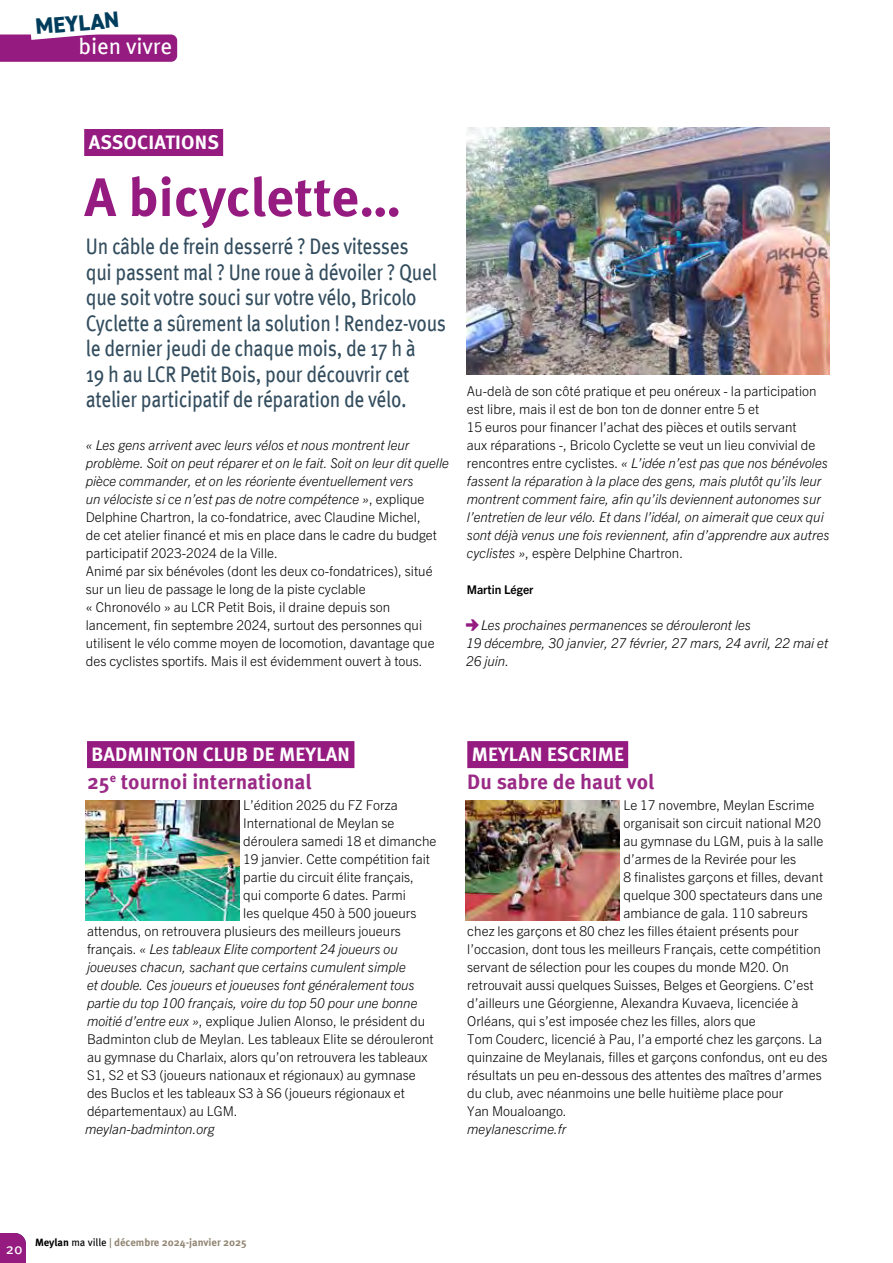
<style>
.page{position:relative;width:893px;height:1263px;background:#fff}
.page>*{position:absolute;margin:0;border:0;box-sizing:border-box;transform-origin:0 0}
.t1{font:700 54px "Meta Pro";color:#951b81}
.t2{font:22.5px/25.5px "Meta Pro";letter-spacing:-.015em;color:#334d5e;scale:.85 1}
.t3{font:22.5px "Meta Pro";letter-spacing:-.01em;color:#fff}
.t4{font:800 22.5px "DIN2014";color:#003d5c}
.t5{font:700 21px "Meta Pro";color:#9a2a86}
.t6{font:700 19.5px "Meta Pro";letter-spacing:.01em;color:#fff}
.t7{font:15px "Meta Pro";color:#fff}
.t8{font:300 13.5px/18px "Trade Gothic Next LT Pro";color:#000}
.t9{font:italic 300 13.5px/18px "Trade Gothic Next LT Pro";color:#000}
.t10{font:700 12px "Trade Gothic Next LT Pro";color:#000}
.t11{font:700 10.65px "Meta Pro";color:#928674}
.s1{font-style:italic}
.s2{font-style:normal}
.s3{font-family:"Pointers";font-weight:400;font-style:normal;font-size:16.5px;color:#951b81}
.s4{color:#000}
.s5{font-weight:400;color:#000}
.s6{font-weight:400;color:#807460}
</style>
<div class="page">
<svg style="left:0;top:1233px;width:26px;height:30px"></svg>
<svg style="left:0;top:34px;width:177px;height:28px;background:#9b2988"></svg>
<div style="left:84px;top:129px;width:139px;height:27px;background:#951b81"></div>
<img style="left:466px;top:128px;width:363px;height:246px">
<div style="left:87px;top:741px;width:267px;height:27px;background:#951b81"></div>
<img style="left:85px;top:800px;width:154px;height:120px">
<div style="left:467px;top:741px;width:161px;height:27px;background:#951b81"></div>
<img style="left:465px;top:800px;width:154px;height:120px">
<h2 class="t4" style="left:34px;top:12px;width:85px;rotate:-5deg">MEYLAN</h2>
<h2 class="t3" style="left:79px;top:29px;width:95px">bien vivre</h2>
<h3 class="t6" style="left:89px;top:126px;width:132px">ASSOCIATIONS</h3>
<h1 class="t1" style="left:84px;top:155px;width:319px">A bicyclette…</h1>
<p class="t2" style="left:86px;top:232px;width:425px">Un câble de frein desserré ? Des vitesses<br>qui passent mal ? Une roue à dévoiler ? Quel que soit votre souci sur votre vélo, Bricolo Cyclette a sûrement la solution ! Rendez-vous le dernier jeudi de chaque mois, de 17 h à<br>19 h au LCR Petit Bois, pour découvrir cet atelier participatif de réparation de vélo.</p>
<p class="t8" style="left:86px;top:435px;width:364px"><span class="s1">« Les gens arrivent avec leurs vélos et nous montrent leur problème. Soit on peut réparer et on le fait. Soit on leur dit quelle pièce commander, et on les réoriente éventuellement vers<br>un vélociste si ce n’est pas de notre compétence »</span>, explique Delphine Chartron, la co-fondatrice, avec Claudine Michel,<br>de cet atelier financé et mis en place dans le cadre du budget participatif 2023-2024 de la Ville.<br>Animé par six bénévoles (dont les deux co-fondatrices), situé sur un lieu de passage le long de la piste cyclable<br>« Chronovélo » au LCR Petit Bois, il draine depuis son lancement, fin septembre 2024, surtout des personnes qui utilisent le vélo comme moyen de locomotion, davantage que des cyclistes sportifs. Mais il est évidemment ouvert à tous.</p>
<p class="t9" style="left:467px;top:381px;width:364px"><span class="s2">Au-delà de son côté pratique et peu onéreux - la participation est libre, mais il est de bon ton de donner entre 5 et<br>15 euros pour financer l’achat des pièces et outils servant<br>aux réparations -, Bricolo Cyclette se veut un lieu convivial de rencontres entre cyclistes.</span> « L’idée n’est pas que nos bénévoles fassent la réparation à la place des gens, mais plutôt qu’ils leur montrent comment faire, afin qu’ils deviennent autonomes sur l’entretien de leur vélo. Et dans l’idéal, on aimerait que ceux qui sont déjà venus une fois reviennent, afin d’apprendre aux autres cyclistes »<span class="s2">, espère Delphine Chartron.</span></p>
<p class="t10" style="left:467px;top:581px;width:68px">Martin Léger</p>
<p class="t9" style="left:466px;top:615px;width:364px"><span class="s3">2</span>Les prochaines permanences se dérouleront les<br>19 décembre, 30 janvier, 27 février, 27 mars, 24 avril, 22 mai et<br>26 juin.</p>
<h3 class="t6" style="left:92px;top:738px;width:260px">BADMINTON CLUB DE MEYLAN</h3>
<h3 class="t5" style="left:87px;top:765px;width:226px">25<sup>e</sup> tournoi international</h3>
<p class="t8" style="left:243px;top:795px;width:156px">L’édition 2025 du FZ Forza</p>
<p class="t8" style="left:243px;top:813px;width:153px">International de Meylan se</p>
<p class="t8" style="left:243px;top:831px;width:195px">déroulera samedi 18 et dimanche</p>
<p class="t8" style="left:243px;top:849px;width:188px">19 janvier. Cette compétition fait</p>
<p class="t8" style="left:243px;top:867px;width:172px">partie du circuit élite français,</p>
<p class="t8" style="left:243px;top:885px;width:164px">qui comporte 6 dates. Parmi</p>
<p class="t8" style="left:243px;top:903px;width:175px">les quelque 450 à 500 joueurs</p>
<p class="t8" style="left:87px;top:921px;width:315px">attendus, on retrouvera plusieurs des meilleurs joueurs</p>
<p class="t9" style="left:87px;top:939px;width:312px"><span class="s2">français.</span> « Les tableaux Elite comportent 24 joueurs ou</p>
<p class="t9" style="left:87px;top:957px;width:320px">joueuses chacun, sachant que certains cumulent simple</p>
<p class="t9" style="left:87px;top:975px;width:329px">et double. Ces joueurs et joueuses font généralement tous</p>
<p class="t9" style="left:87px;top:993px;width:332px">partie du top 100 français, voire du top 50 pour une bonne</p>
<p class="t8" style="left:87px;top:1011px;width:340px"><span class="s1">moitié d’entre eux »</span>, explique Julien Alonso, le président du</p>
<p class="t8" style="left:87px;top:1029px;width:348px">Badminton club de Meylan. Les tableaux Elite se dérouleront</p>
<p class="t8" style="left:87px;top:1047px;width:342px">au gymnase du Charlaix, alors qu’on retrouvera les tableaux</p>
<p class="t8" style="left:87px;top:1065px;width:330px">S1, S2 et S3 (joueurs nationaux et régionaux) au gymnase</p>
<p class="t8" style="left:87px;top:1083px;width:320px">des Buclos et les tableaux S3 à S6 (joueurs régionaux et</p>
<p class="t8" style="left:87px;top:1101px;width:152px">départementaux) au LGM.</p>
<h3 class="t6" style="left:472px;top:738px;width:154px">MEYLAN ESCRIME</h3>
<h3 class="t5" style="left:467px;top:765px;width:188px">Du sabre de haut vol</h3>
<p class="t8" style="left:623px;top:795px;width:192px">Le 17 novembre, Meylan Escrime</p>
<p class="t8" style="left:623px;top:813px;width:199px">organisait son circuit national M20</p>
<p class="t8" style="left:623px;top:831px;width:201px">au gymnase du LGM, puis à la salle</p>
<p class="t8" style="left:623px;top:849px;width:174px">d’armes de la Revirée pour les</p>
<p class="t8" style="left:623px;top:867px;width:201px">8 finalistes garçons et filles, devant</p>
<p class="t8" style="left:623px;top:885px;width:201px">quelque 300 spectateurs dans une</p>
<p class="t8" style="left:623px;top:903px;width:186px">ambiance de gala. 110 sabreurs</p>
<p class="t8" style="left:467px;top:921px;width:333px">chez les garçons et 80 chez les filles étaient présents pour</p>
<p class="t8" style="left:467px;top:939px;width:355px">l’occasion, dont tous les meilleurs Français, cette compétition</p>
<p class="t8" style="left:467px;top:957px;width:323px">servant de sélection pour les coupes du monde M20. On</p>
<p class="t8" style="left:467px;top:975px;width:348px">retrouvait aussi quelques Suisses, Belges et Georgiens. C’est</p>
<p class="t8" style="left:467px;top:993px;width:333px">d’ailleurs une Géorgienne, Alexandra Kuvaeva, licenciée à</p>
<p class="t8" style="left:467px;top:1011px;width:290px">Orléans, qui s’est imposée chez les filles, alors que</p>
<p class="t8" style="left:467px;top:1029px;width:356px">Tom Couderc, licencié à Pau, l’a emporté chez les garçons. La</p>
<p class="t8" style="left:467px;top:1047px;width:362px">quinzaine de Meylanais, filles et garçons confondus, ont eu des</p>
<p class="t8" style="left:467px;top:1065px;width:356px">résultats un peu en-dessous des attentes des maîtres d’armes</p>
<p class="t8" style="left:467px;top:1083px;width:318px">du club, avec néanmoins une belle huitième place pour</p>
<p class="t8" style="left:467px;top:1101px;width:101px">Yan Moualoango.</p>
<p class="t9" style="left:85px;top:1119px;width:132px">meylan-badminton.org</p>
<p class="t9" style="left:467px;top:1119px;width:101px">meylanescrime.fr</p>
<p class="t7" style="left:6px;top:1237px;width:18px">20</p>
<p class="t11" style="left:35px;top:1233px;width:213px"><span class="s4">Meylan</span> <span class="s5">ma ville</span> <span class="s6">|</span> décembre 2024-janvier 2025</p>
</div>
